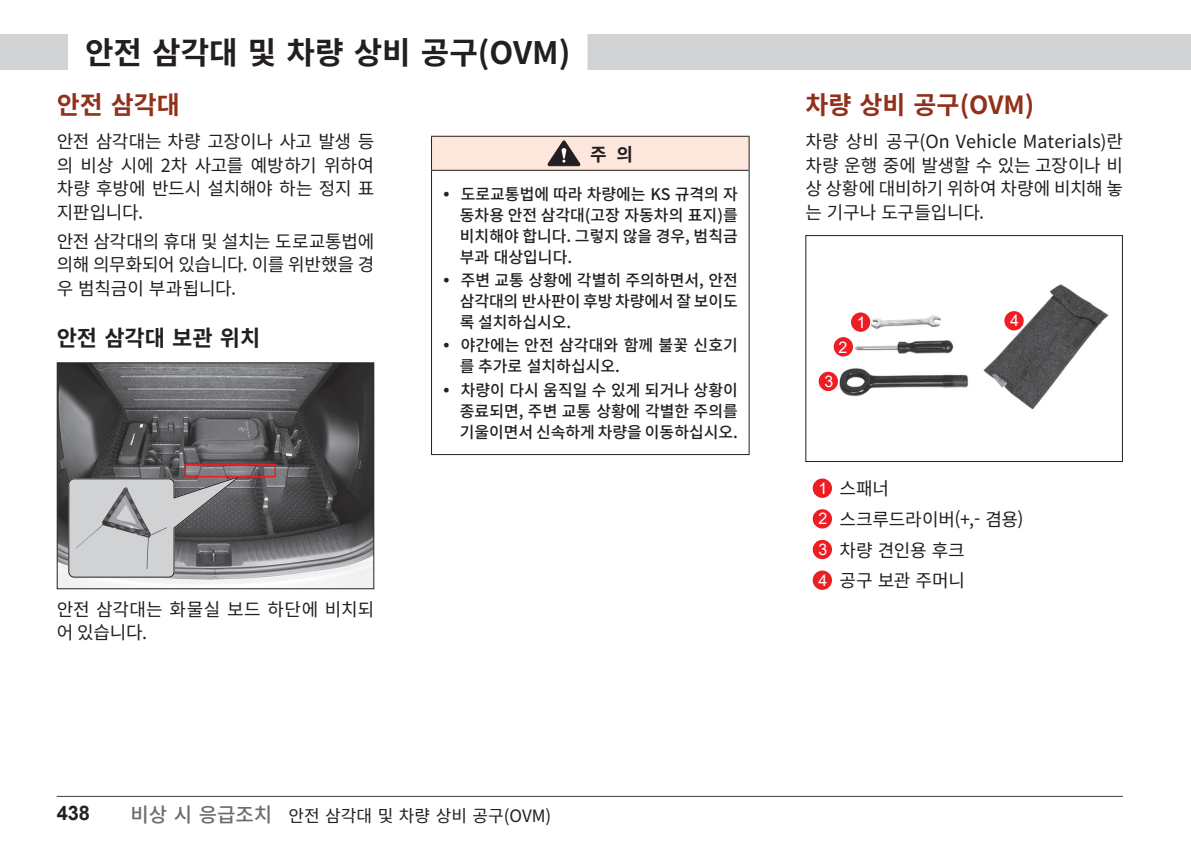
<style>
.page{position:relative;width:1191px;height:851px;background:#fff}
.page>*{position:absolute;margin:0;border:0;box-sizing:border-box;transform-origin:0 0}
.Heading1{font:700 31px "Noto Sans CJ Kkr";color:#231f20}
.Heading2{font:700 25px "Noto Sans CJ Kkr";color:#91311c}
.Heading3{font:700 22px "Noto Sans CJ Kkr";color:#231f20}
.PageNumber-Left{font:700 20px "Arial";color:#231f20}
.Description{font:18px/23.4px "Noto Sans CJ Kkr";letter-spacing:-.01em;color:#231f20;text-align:justify}
.Description-Cell{font:18px "Noto Sans CJ Kkr";letter-spacing:-.005em;color:#231f20}
.Description-Cell_Cen{font:700 18px "Noto Sans CJ Kkr";color:#231f20}
.Footer-Left{font:17px "Noto Sans CJ Kkr";color:#231f20}
.t1{font:500 16px/20.8px "Noto Sans CJ Kkr";color:#231f20;text-align:justify}
.t2{font:16px "Arial";color:#fff}
.s1{font-weight:500;font-size:20px;color:#6c6d70}
</style>
<div class="page">
<hr style="left:57px;top:795px;width:1066px;height:1px;background:#3e3e3f">
<div style="left:0;top:34px;width:1191px;height:35px;background:#d1d2d4"></div>
<div style="left:68px;top:31px;width:519px;height:42px;background:#fff"></div>
<img style="left:59px;top:364px;width:313px;height:223px">
<svg style="left:68px;top:463px;width:208px;height:114px"></svg>
<img style="left:77px;top:488px;width:89px;height:80px">
<div style="left:57px;top:362px;width:317px;height:227px;border:1px solid #231f20"></div>
<div style="left:431px;top:136px;width:318px;height:34px;background:#fde7dc"></div>
<hr style="left:431px;top:136px;width:318px;height:1px;background:#231f20">
<hr style="left:431px;top:137px;width:1px;height:33px;background:#231f20">
<hr style="left:748px;top:137px;width:1px;height:33px;background:#231f20">
<hr style="left:431px;top:170px;width:318px;height:1px;background:#231f20">
<hr style="left:431px;top:171px;width:1px;height:283px;background:#231f20">
<hr style="left:748px;top:171px;width:1px;height:283px;background:#231f20">
<hr style="left:431px;top:454px;width:318px;height:1px;background:#231f20">
<svg style="left:547px;top:140px;width:33px;height:26px"></svg>
<img style="left:822px;top:284px;width:287px;height:126px">
<div style="left:805px;top:235px;width:318px;height:227px;border:1px solid #231f20"></div>
<div style="left:851px;top:312px;width:19px;height:20px;background:#ee1d23;border-radius:50%"></div>
<div style="left:833px;top:337px;width:20px;height:19px;background:#ee1d23;border-radius:50%"></div>
<svg style="left:818px;top:371px;width:20px;height:20px"></svg>
<div style="left:824px;top:375px;width:9px;height:12px;background:#ee1d23"></div>
<div style="left:1004px;top:311px;width:19px;height:19px;background:#ee1d23;border-radius:50%"></div>
<svg style="left:812px;top:478px;width:20px;height:20px"></svg>
<div style="left:818px;top:482px;width:9px;height:11px;background:#ee1d23"></div>
<div style="left:812px;top:509px;width:20px;height:19px;background:#ee1d23;border-radius:50%"></div>
<div style="left:812px;top:540px;width:20px;height:19px;background:#ee1d23;border-radius:50%"></div>
<div style="left:812px;top:570px;width:20px;height:19px;background:#ee1d23;border-radius:50%"></div>
<p class="Heading1" style="left:85px;top:35px;width:487px">안전 삼각대 및 차량 상비 공구(OVM)</p>
<p class="Heading2" style="left:57px;top:90px;width:125px">안전 삼각대</p>
<p class="Description" style="left:57px;top:130px;width:319px">안전 삼각대는 차량 고장이나 사고 발생 등 의 비상 시에 2차 사고를 예방하기 위하여 차량 후방에 반드시 설치해야 하는 정지 표 지판입니다.</p>
<p class="Description" style="left:57px;top:230px;width:319px">안전 삼각대의 휴대 및 설치는 도로교통법에 의해 의무화되어 있습니다. 이를 위반했을 경 우 범칙금이 부과됩니다.</p>
<p class="Heading3" style="left:57px;top:325px;width:205px">안전 삼각대 보관 위치</p>
<p class="Description-Cell_Cen" style="left:590px;top:144px;width:44px">주 의</p>
<p class="t1" style="left:460px;top:184px;width:279px">도로교통법에 따라 차량에는 KS 규격의 자 동차용 안전 삼각대(고장 자동차의 표지)를 비치해야 합니다. 그렇지 않을 경우, 범칙금 부과 대상입니다.</p>
<p class="t1" style="left:460px;top:270px;width:279px">주변 교통 상황에 각별히 주의하면서, 안전 삼각대의 반사판이 후방 차량에서 잘 보이도 록 설치하십시오.</p>
<p class="t1" style="left:460px;top:335px;width:279px">야간에는 안전 삼각대와 함께 불꽃 신호기 를 추가로 설치하십시오.</p>
<p class="t1" style="left:460px;top:380px;width:279px">차량이 다시 움직일 수 있게 되거나 상황이 종료되면, 주변 교통 상황에 각별한 주의를 기울이면서 신속하게 차량을 이동하십시오.</p>
<p class="Description" style="left:57px;top:598px;width:319px">안전 삼각대는 화물실 보드 하단에 비치되 어 있습니다.</p>
<p class="PageNumber-Left" style="left:57px;top:798px;width:35px">438</p>
<p class="Footer-Left" style="left:130px;top:805px;width:422px"><span class="s1">비상 시 응급조치</span> 안전 삼각대 및 차량 상비 공구(OVM)</p>
<p class="Heading2" style="left:805px;top:90px;width:230px">차량 상비 공구(OVM)</p>
<p class="Description" style="left:805px;top:130px;width:319px">차량 상비 공구(On Vehicle Materials)란 차량 운행 중에 발생할 수 있는 고장이나 비 상 상황에 대비하기 위하여 차량에 비치해 놓 는 기구나 도구들입니다.</p>
<p class="t2" style="left:838px;top:336px;width:10px">2</p>
<p class="t2" style="left:824px;top:370px;width:10px">3</p>
<p class="t2" style="left:856px;top:311px;width:10px">1</p>
<p class="t2" style="left:1010px;top:309px;width:10px">4</p>
<p class="t2" style="left:818px;top:477px;width:10px">1</p>
<p class="Description-Cell" style="left:839px;top:478px;width:51px">스패너</p>
<p class="t2" style="left:818px;top:507px;width:10px">2</p>
<p class="Description-Cell" style="left:839px;top:509px;width:186px">스크루드라이버(+,- 겸용)</p>
<p class="t2" style="left:818px;top:538px;width:10px">3</p>
<p class="Description-Cell" style="left:839px;top:540px;width:127px">차량 견인용 후크</p>
<p class="t2" style="left:818px;top:569px;width:10px">4</p>
<p class="Description-Cell" style="left:839px;top:570px;width:127px">공구 보관 주머니</p>
</div>
